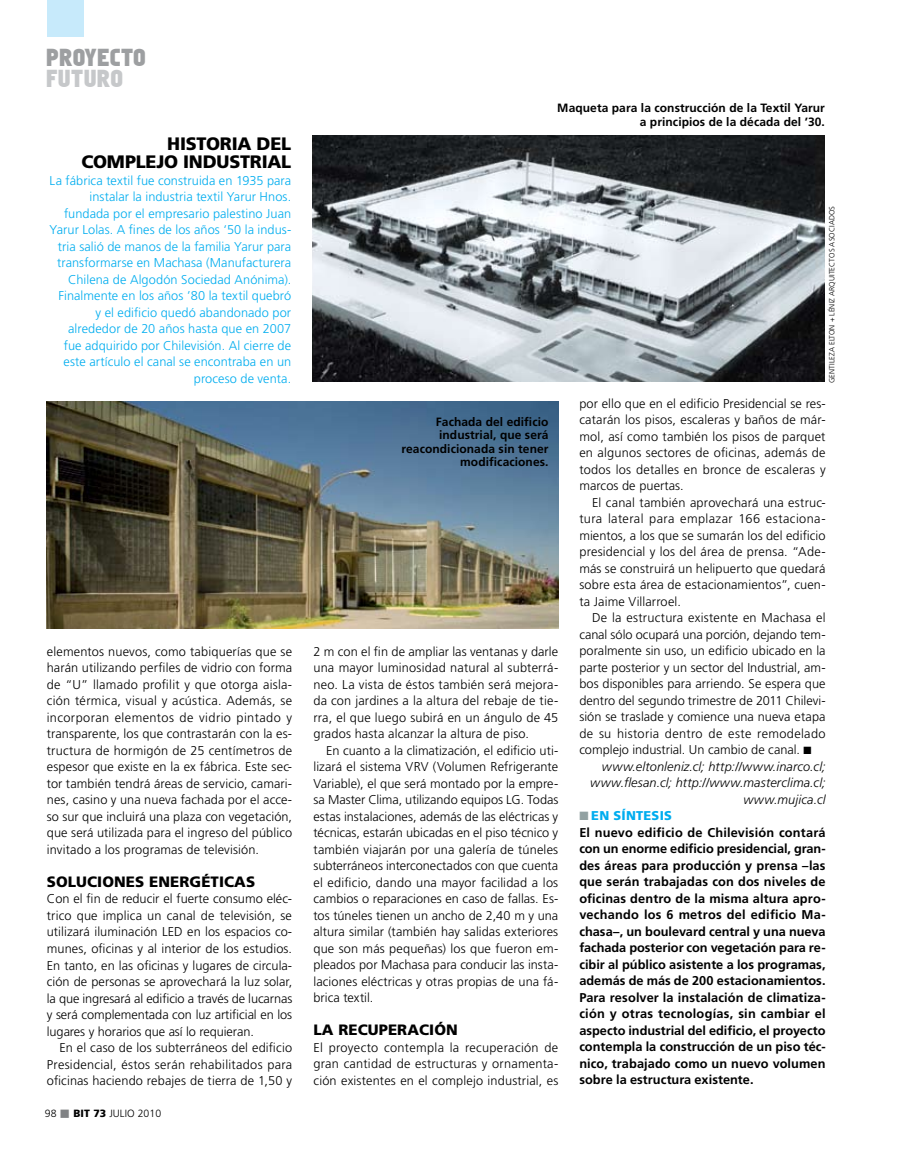
<style>
.page{position:relative;width:915px;height:1170px;background:#fff}
.page>*{position:absolute;margin:0;border:0;box-sizing:border-box;transform-origin:0 0}
.t1{font:22.5px "Faktos";letter-spacing:.02em;color:#9d9fa1}
.t2{font:22.5px "Faktos";letter-spacing:.02em;color:#c6c8ca}
.t3{font:900 18px/18px "Frutiger";letter-spacing:-.01em;color:#000;text-align:right}
.t4{font:900 15px "Frutiger";letter-spacing:.005em;color:#000}
.t5{font:300 12.75px/16.5px "Frutiger";letter-spacing:.01em;color:#000;text-align:justify}
.t6{font:700 12.75px/16.5px "Frutiger";letter-spacing:.005em;color:#000}
.t7{font:300 12.75px/16.5px "Frutiger";letter-spacing:.005em;color:#00adef;text-align:right}
.t8{font:italic 300 12.75px/16.5px "Frutiger";letter-spacing:.01em;color:#000;text-align:right}
.t9{font:700 12px/13.5px "Frutiger";letter-spacing:.005em;color:#000;text-align:right}
.t10{font:300 10.5px "Frutiger";letter-spacing:.005em;color:#000}
.t11{font:300 7.5px "Frutiger";letter-spacing:.005em;color:#000}
.s1{color:#808284}
.s2{font-weight:900}
.s3{color:#92a1a2}
.s4{font-weight:900;color:#00adef}
</style>
<div class="page">
<div style="left:48px;top:0;width:36px;height:37px;background:#c7eafb"></div>
<img style="left:312px;top:136px;width:511px;height:246px">
<img style="left:47px;top:401px;width:511px;height:228px">
<h1 class="t1" style="left:46px;top:44px;width:101px">PROYECTO</h1>
<h1 class="t2" style="left:46px;top:65px;width:79px">FUTURO</h1>
<h2 class="t3" style="left:81px;top:134px;width:210px">HISTORIA DEL<br>COMPLEJO INDUSTRIAL</h2>
<p class="t7" style="left:50px;top:172px;width:243px">La fábrica textil fue construida en 1935 para instalar la industria textil Yarur Hnos. fundada por el empresario palestino Juan Yarur Lolas. A fines de los años ‘50 la indus&shy;tria salió de manos de la familia Yarur para transformarse en Machasa (Manufacturera Chilena de Algodón Sociedad Anónima).<br>Finalmente en los años ’80 la textil quebró<br>y el edificio quedó abandonado por alrededor de 20 años hasta que en 2007 fue adquirido por Chilevisión. Al cierre de este artículo el canal se encontraba en un proceso de venta.</p>
<p class="t5" style="left:47px;top:643px;width:247px">elementos nuevos, como tabiquerías que se harán utilizando perfiles de vidrio con forma de “U” llamado profilit y que otorga aisla&shy;ción térmica, visual y acústica. Además, se incorporan elementos de vidrio pintado y transparente, los que contrastarán con la es&shy;tructura de hormigón de 25 centímetros de espesor que existe en la ex fábrica. Este sec&shy;tor también tendrá áreas de servicio, camari&shy;nes, casino y una nueva fachada por el acce&shy;so sur que incluirá una plaza con vegetación, que será utilizada para el ingreso del público invitado a los programas de televisión.</p>
<p class="t4" style="left:47px;top:872px;width:210px">SOLUCIONES ENERGÉTICAS</p>
<p class="t5" style="left:47px;top:890px;width:247px">Con el fin de reducir el fuerte consumo eléc&shy;trico que implica un canal de televisión, se utilizará iluminación LED</p>
<p class="t5" style="left:47px;top:923px;width:247px;text-indent:140px">en los espacios co&shy;munes, oficinas y al interior de los estudios.<br>En tanto, en las oficinas y lugares de circula&shy;ción de personas se aprovechará la luz solar, la que ingresará al edificio a través de lucarnas y será complementada con luz artificial en los lugares y horarios que así lo requieran.</p>
<p class="t5" style="left:47px;top:1039px;width:247px;text-indent:13px">En el caso de los subterráneos del edificio Presidencial, éstos serán rehabilitados para oficinas haciendo rebajes de tierra de 1,50 y</p>
<p class="t10" style="left:45px;top:1107px;width:118px">98 <span class="s1">■</span> <span class="s2">BIT 73</span> julio 2010</p>
<p class="t9" style="left:557px;top:101px;width:269px">Maqueta para la construcción de la Textil Yarur a principios de la década del ’30.</p>
<p class="t9" style="left:401px;top:415px;width:148px">Fachada del edificio industrial, que será reacondicionada sin tener modificaciones.</p>
<p class="t5" style="left:313px;top:643px;width:246px">2 m con el fin de ampliar las ventanas y darle una mayor luminosidad natural al subterrá&shy;neo. La vista de éstos también será mejora&shy;da con jardines a la altura del rebaje de tie&shy;rra, el que luego subirá en un ángulo de 45 grados hasta alcanzar la altura de piso.</p>
<p class="t5" style="left:313px;top:742px;width:246px;text-indent:13px">En cuanto a la climatización, el edificio uti&shy;lizará el sistema VRV</p>
<p class="t5" style="left:313px;top:758px;width:246px;text-indent:119px">(Volumen Refrigerante Variable), el que será montado por la empre&shy;sa Master Clima, utilizando equipos LG . Todas estas instalaciones, además de las eléctricas y técnicas, estarán ubicadas en el piso técnico y también viajarán por una galería de túneles subterráneos interconectados con que cuenta el edificio, dando una mayor facilidad a los cambios o reparaciones en caso de fallas. Es&shy;tos túneles tienen un ancho de 2,40 m y una altura similar (también hay salidas exteriores que son más pequeñas) los que fueron em&shy;pleados por Machasa para conducir las insta&shy;laciones eléctricas y otras propias de una fá&shy;brica textil.</p>
<p class="t4" style="left:313px;top:1021px;width:146px">LA RECUPERACIÓN</p>
<p class="t5" style="left:313px;top:1039px;width:246px">El proyecto contempla la recuperación de gran cantidad de estructuras y ornamenta&shy;ción existentes en el complejo industrial, es</p>
<p class="t11" style="left:827px;top:383px;width:178px;rotate:-90deg">gentileza elton + léniz arquitectos asoc iados</p>
<p class="t5" style="left:579px;top:395px;width:248px">por ello que en el edificio Presidencial se res&shy;catarán los pisos, escaleras y baños de már&shy;mol, así como también los pisos de parquet en algunos sectores de oficinas, además de todos los detalles en bronce de escaleras y marcos de puertas.</p>
<p class="t5" style="left:579px;top:494px;width:248px;text-indent:13px">El canal también aprovechará una estruc&shy;tura lateral para emplazar 166 estaciona&shy;mientos, a los que se sumarán los del edificio presidencial y los del área de prensa. “Ade&shy;más se construirá un helipuerto que quedará sobre esta área de estacionamientos”, cuen&shy;ta Jaime Villarroel.</p>
<p class="t5" style="left:579px;top:609px;width:248px;text-indent:13px">De la estructura existente en Machasa el canal sólo ocupará una porción, dejando tem&shy;poralmente sin uso, un edificio ubicado en la parte posterior y un sector del I ndustrial, am&shy;bos disponibles para arriendo. Se espera que dentro del segundo trimestre de 2011 Chilevi&shy;sión se traslade y comience una nueva etapa de su historia dentro de este remodelado complejo industrial. U n cambio de canal. ■</p>
<p class="t8" style="left:590px;top:758px;width:237px">www.eltonleniz.cl; http://www.inarco.cl; www.flesan.cl; http://www.masterclima.cl; www.mujica.cl</p>
<p class="t6" style="left:579px;top:807px;width:248px"><span class="s3">■</span> <span class="s4">EN SÍNTESIS<br></span>El nuevo edificio de Chilevisión contará con un enorme edificio presidencial, gran&shy;des áreas para producción y prensa –las que serán trabajadas con dos niveles de oficinas dentro de la misma altura apro&shy;vechando los 6 metros del edificio Ma&shy;chasa–, un boulevard central y una nueva fachada posterior con vegetación para re&shy;cibir al público asistente a los programas, además de más de 200 estacionamientos.<br>Para resolver la instalación de climatiza&shy;ción y otras tecnologías, sin cambiar el aspecto industrial del edificio, el proyecto contempla la construcción de un piso téc&shy;nico, trabajado como un nuevo volumen sobre la estructura existente.</p>
</div>
